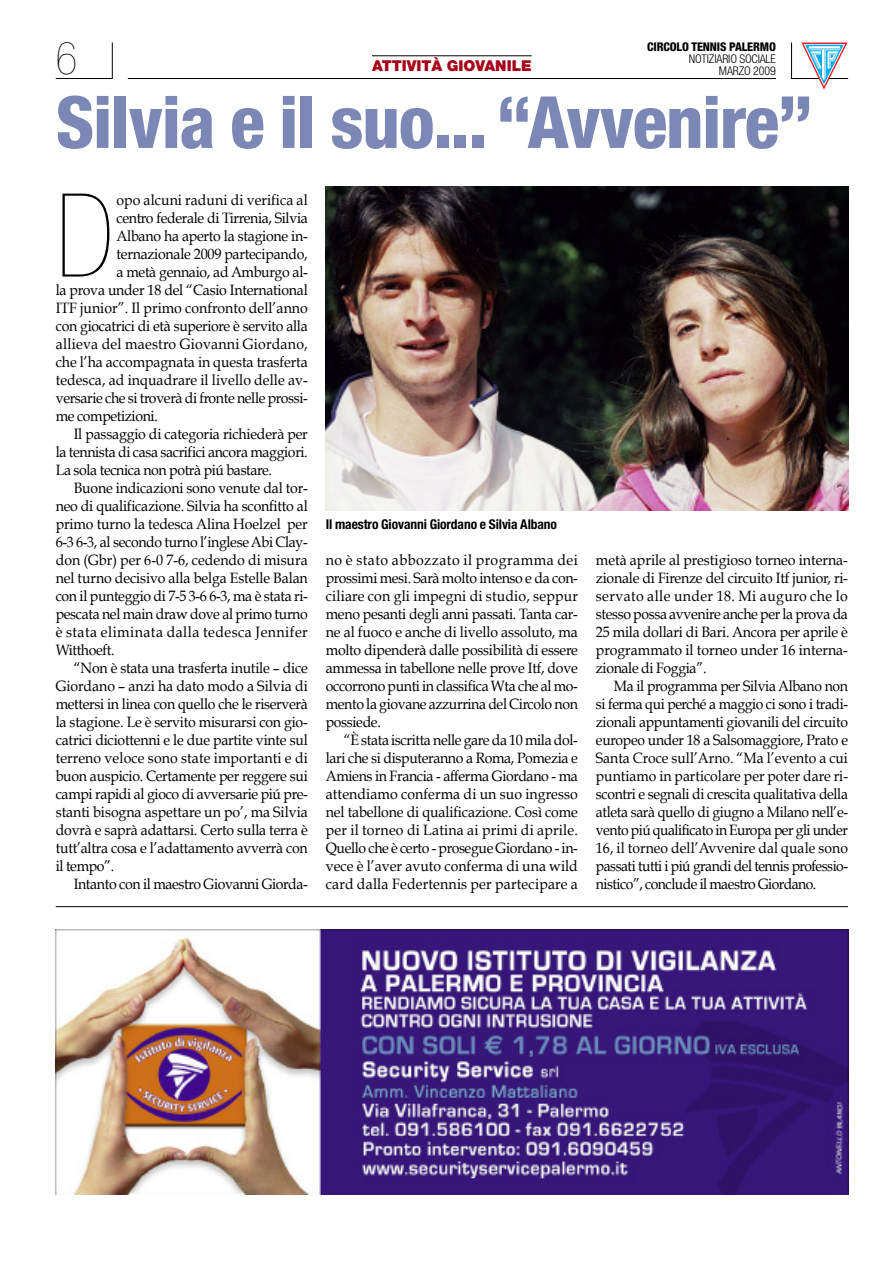
<style>
.page{position:relative;width:893px;height:1263px;background:#fff}
.page>*{position:absolute;margin:0;border:0;box-sizing:border-box;transform-origin:0 0}
.t1{font:900 condensed 116.1px "Helvetica Neue";color:#000}
.t2{font:800 condensed 72px "Helvetica Neue";letter-spacing:-.015em;color:#7b88b6}
.t3{font:900 condensed 45px "Helvetica Neue";color:#000}
.t4{font:15px/18px "Book Antiqua";letter-spacing:-.015em;color:#000;text-align:justify;scale:.94 1}
.t5{font:15px/18px "Book Antiqua";letter-spacing:-.015em;color:#000;text-align:justify;scale:.93 1}
.t6{font:15px "Book Antiqua";letter-spacing:.005em;color:#000;scale:.94 1}
.t7{font:15px "Book Antiqua";letter-spacing:.035em;color:#000;scale:.94 1}
.t8{font:15px "Book Antiqua";letter-spacing:.01em;color:#000;scale:.94 1}
.t9{font:15px "Book Antiqua";letter-spacing:.015em;color:#000;scale:.94 1}
.t10{font:900 15px "Helvetica Neue";color:#a80016}
.t11{font:700 condensed 13.5px "Helvetica Neue";letter-spacing:-.005em;color:#000}
.t12{font:300 condensed 12px "Helvetica Neue";letter-spacing:-.01em;color:#000}
.t13{font:800 condensed 12px "Helvetica Neue";letter-spacing:-.01em;color:#000}
</style>
<div class="page">
<svg style="left:55px;top:42px;width:58px;height:37px"></svg>
<svg style="left:791px;top:42px;width:58px;height:47px"></svg>
<hr style="left:128px;top:78px;width:648px;height:1px;background:#000">
<hr style="left:372px;top:55px;width:160px;height:1px;background:#000">
<img style="left:56px;top:929px;width:792px;height:266px">
<hr style="left:56px;top:906px;width:792px;height:1px;background:#000">
<img style="left:326px;top:187px;width:522px;height:324px">
<h3 class="t3" style="left:56px;top:42px;width:23px">6</h3>
<p class="t13" style="left:647px;top:43px;width:130px">CIRCOLO TENNIS PALERMO</p>
<p class="t12" style="left:689px;top:55px;width:89px">NOTIZIARIO SOCIALE</p>
<p class="t10" style="left:372px;top:61px;width:161px">ATTIVITÀ GIOVANILE</p>
<p class="t12" style="left:719px;top:67px;width:59px">MARZO 2009</p>
<h2 class="t2" style="left:56px;top:97px;width:758px">Silvia e il suo...“Avvenire”</h2>
<h1 class="t1" style="left:56px;top:194px;width:60px">D</h1>
<p class="t6" style="left:116px;top:191px;width:205px">opo alcuni raduni di verifica al</p>
<p class="t4" style="left:116px;top:209px;width:205px">centro federale di Tirrenia, Silvia</p>
<p class="t4" style="left:116px;top:227px;width:205px">Albano ha aperto la stagione in-</p>
<p class="t4" style="left:116px;top:245px;width:205px">ternazionale 2009 partecipando,</p>
<p class="t4" style="left:116px;top:263px;width:205px">a metà gennaio, ad Amburgo al-</p>
<p class="t4" style="left:56px;top:281px;width:270px">la prova under 18 del “Casio International</p>
<p class="t4" style="left:56px;top:299px;width:270px">ITF junior”. Il primo confronto dell’anno</p>
<p class="t4" style="left:56px;top:317px;width:270px">con giocatrici di età superiore è servito alla</p>
<p class="t9" style="left:56px;top:335px;width:270px">allieva del maestro Giovanni Giordano,</p>
<p class="t4" style="left:56px;top:353px;width:270px">che l’ha accompagnata in questa trasferta</p>
<p class="t6" style="left:56px;top:371px;width:270px">tedesca, ad inquadrare il livello delle av-</p>
<p class="t4" style="left:56px;top:389px;width:270px">versarie che si troverà di fronte nelle prossi-</p>
<p class="t4" style="left:56px;top:407px;width:110px">me competizioni.</p>
<p class="t4" style="left:74px;top:425px;width:251px">Il passaggio di categoria richiederà per</p>
<p class="t4" style="left:56px;top:443px;width:270px">la tennista di casa sacrifici ancora maggiori.</p>
<p class="t4" style="left:56px;top:461px;width:232px">La sola tecnica non potrà piú bastare.</p>
<p class="t4" style="left:74px;top:479px;width:251px">Buone indicazioni sono venute dal tor-</p>
<p class="t4" style="left:56px;top:497px;width:270px">neo di qualificazione. Silvia ha sconfitto al</p>
<p class="t4" style="left:56px;top:515px;width:270px">primo turno la tedesca Alina Hoelzel per</p>
<p class="t4" style="left:56px;top:533px;width:270px">6-3 6-3, al secondo turno l’inglese Abi Clay-</p>
<p class="t4" style="left:56px;top:551px;width:270px">don (Gbr) per 6-0 7-6, cedendo di misura</p>
<p class="t4" style="left:56px;top:569px;width:270px">nel turno decisivo alla belga Estelle Balan</p>
<p class="t4" style="left:56px;top:587px;width:270px">con il punteggio di 7-5 3-6 6-3, ma è stata ri-</p>
<p class="t4" style="left:56px;top:605px;width:270px">pescata nel main draw dove al primo turno</p>
<p class="t7" style="left:56px;top:623px;width:270px">è stata eliminata dalla tedesca Jennifer</p>
<p class="t4" style="left:56px;top:641px;width:64px">Witthoeft.</p>
<p class="t4" style="left:74px;top:659px;width:250px">“Non è stata una trasferta inutile – dice</p>
<p class="t4" style="left:56px;top:677px;width:270px">Giordano – anzi ha dato modo a Silvia di</p>
<p class="t4" style="left:56px;top:695px;width:270px">mettersi in linea con quello che le riserverà</p>
<p class="t4" style="left:56px;top:713px;width:270px">la stagione. Le è servito misurarsi con gio-</p>
<p class="t4" style="left:56px;top:731px;width:270px">catrici diciottenni e le due partite vinte sul</p>
<p class="t8" style="left:56px;top:749px;width:270px">terreno veloce sono state importanti e di</p>
<p class="t4" style="left:56px;top:767px;width:270px">buon auspicio. Certamente per reggere sui</p>
<p class="t4" style="left:56px;top:785px;width:270px">campi rapidi al gioco di avversarie piú pre-</p>
<p class="t4" style="left:56px;top:803px;width:270px">stanti bisogna aspettare un po’, ma Silvia</p>
<p class="t4" style="left:56px;top:821px;width:270px">dovrà e saprà adattarsi. Certo sulla terra è</p>
<p class="t4" style="left:56px;top:839px;width:270px">tutt’altra cosa e l’adattamento avverrà con</p>
<p class="t4" style="left:56px;top:857px;width:64px">il tempo”.</p>
<p class="t4" style="left:74px;top:875px;width:250px">Intanto con il maestro Giovanni Giorda-</p>
<p class="t11" style="left:326px;top:519px;width:233px">Il maestro Giovanni Giordano e Silvia Albano</p>
<p class="t4" style="left:326px;top:551px;width:270px">no è stato abbozzato il programma dei prossimi mesi. Sarà molto intenso e da con&shy;ciliare con gli impegni di studio, seppur meno pesanti degli anni passati. Tanta car&shy;ne al fuoco e anche di livello assoluto, ma molto dipenderà dalle possibilità di essere ammessa in tabellone nelle prove Itf, dove occorrono punti in classifica Wta che al mo&shy;mento la giovane azzurrina del Circolo non possiede.</p>
<p class="t4" style="left:326px;top:731px;width:270px;text-indent:18px">“È stata iscritta nelle gare da 10 mila dol&shy;lari che si disputeranno a Roma, Pomezia e Amiens in Francia - afferma Giordano - ma attendiamo conferma di un suo ingresso nel tabellone di qualificazione. Così come per il torneo di Latina ai primi di aprile.<br>Quello che è certo - prosegue Giordano - in&shy;vece è l’aver avuto conferma di una wild card dalla Federtennis per partecipare a</p>
<p class="t4" style="left:596px;top:551px;width:270px">metà aprile al prestigioso torneo interna&shy;zionale di Firenze del circuito Itf junior, ri&shy;servato alle under 18. Mi auguro che lo stesso possa avvenire anche per la prova da 25 mila dollari di Bari. Ancora per aprile è programmato il torneo under 16 interna&shy;zionale di Foggia”.</p>
<p class="t5" style="left:596px;top:677px;width:273px;text-indent:18px">Ma il programma per Silvia Albano non si ferma qui perché a maggio ci sono i tradi&shy;zionali appuntamenti giovanili del circuito europeo under 18 a Salsomaggiore, Prato e Santa Croce sull’Arno. “Ma l’evento a cui puntiamo in particolare per poter dare ri&shy;scontri e segnali di crescita qualitativa della atleta sarà quello di giugno a Milano nell’e&shy;vento piú qualificato in Europa per gli under 16, il torneo dell’Avvenire dal quale sono passati tutti i piú grandi del tennis professio&shy;nistico”, conclude il maestro Giordano.</p>
</div>
